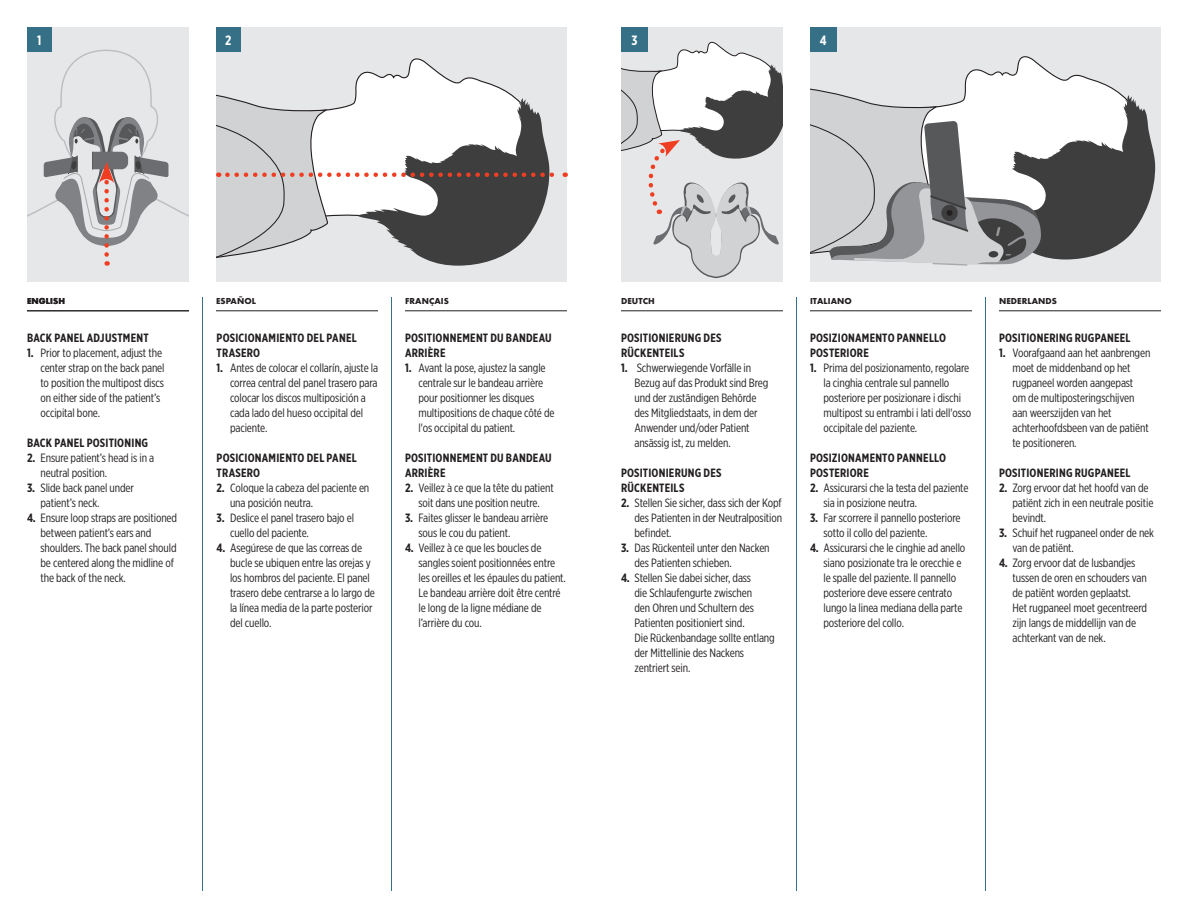
<style>
.page{position:relative;width:1188px;height:918px;background:#fff}
.page>*{position:absolute;margin:0;border:0;box-sizing:border-box;transform-origin:0 0}
.Table_Head{font:700 13.5px "Gotham X Narrow";color:#fff}
.t1{font:12px/15px "Gotham X Narrow";letter-spacing:-.01em;color:#231f20}
.Subhead{font:700 12px/15px "Gotham X Narrow";letter-spacing:.02em;color:#231f20}
.Language_Header{font:700 9px "Futura PT";letter-spacing:.01em;color:#231f20}
.s1{font-weight:700}
</style>
<div class="page">
<div style="left:216px;top:27px;width:351px;height:255px;background:#e6e7e9"></div>
<div style="left:621px;top:27px;width:162px;height:255px;background:#e6e7e9"></div>
<div style="left:810px;top:27px;width:351px;height:255px;background:#e6e7e9"></div>
<svg style="left:1017px;top:56px;width:27px;height:12px"></svg>
<svg style="left:810px;top:68px;width:346px;height:198px"></svg>
<div style="left:27px;top:27px;width:162px;height:255px;background:#e6e7e9"></div>
<hr style="left:202px;top:297px;width:1px;height:594px;background:#367086">
<hr style="left:27px;top:311px;width:162px;height:1px;background:#231f20">
<div style="left:621px;top:27px;width:27px;height:25px;background:#367086"></div>
<div style="left:810px;top:27px;width:27px;height:25px;background:#367086"></div>
<svg style="left:621px;top:41px;width:162px;height:237px"></svg>
<svg style="left:216px;top:70px;width:350px;height:196px"></svg>
<div style="left:27px;top:27px;width:25px;height:25px;background:#367086"></div>
<div style="left:216px;top:27px;width:25px;height:25px;background:#367086"></div>
<svg style="left:27px;top:49px;width:162px;height:217px"></svg>
<hr style="left:391px;top:297px;width:1px;height:594px;background:#367086">
<hr style="left:796px;top:297px;width:1px;height:594px;background:#367086">
<hr style="left:985px;top:297px;width:1px;height:594px;background:#367086">
<hr style="left:216px;top:311px;width:162px;height:1px;background:#231f20">
<hr style="left:405px;top:311px;width:162px;height:1px;background:#231f20">
<hr style="left:621px;top:311px;width:162px;height:1px;background:#231f20">
<hr style="left:810px;top:311px;width:162px;height:1px;background:#231f20">
<hr style="left:999px;top:311px;width:162px;height:1px;background:#231f20">
<p class="Table_Head" style="left:37px;top:32px;width:6px">1</p>
<p class="Table_Head" style="left:225px;top:32px;width:8px">2</p>
<p class="Table_Head" style="left:631px;top:32px;width:8px">3</p>
<p class="Table_Head" style="left:820px;top:32px;width:8px">4</p>
<p class="Language_Header" style="left:27px;top:295px;width:39px">ENGLISH</p>
<p class="Subhead" style="left:27px;top:330px;width:123px">BACK PANEL ADJUSTMENT</p>
<p class="t1" style="left:40px;top:345px;width:126px;text-indent:-14px"><span class="s1">1.</span> Prior to placement, adjust the center strap on the back panel to position the multipost discs on either side of the patient’s occipital bone.</p>
<p class="Subhead" style="left:27px;top:435px;width:123px">BACK PANEL POSITIONING</p>
<p class="t1" style="left:40px;top:450px;width:115px;text-indent:-14px"><span class="s1">2.</span> Ensure patient’s head is in a neutral position.</p>
<p class="t1" style="left:40px;top:480px;width:95px;text-indent:-14px"><span class="s1">3.</span> Slide back panel under patient’s neck.</p>
<p class="t1" style="left:40px;top:510px;width:138px;text-indent:-14px"><span class="s1">4.</span> Ensure loop straps are positioned between patient’s ears and shoulders. The back panel should be centered along the midline of the back of the neck.</p>
<p class="Language_Header" style="left:216px;top:295px;width:42px">ESPAÑOL</p>
<p class="Language_Header" style="left:405px;top:295px;width:45px">FRANÇAIS</p>
<p class="Language_Header" style="left:621px;top:295px;width:35px">DEUTCH</p>
<p class="Language_Header" style="left:810px;top:295px;width:43px">ITALIANO</p>
<p class="Language_Header" style="left:999px;top:295px;width:60px">NEDERLANDS</p>
<p class="Subhead" style="left:405px;top:330px;width:148px">POSITIONNEMENT DU BANDEAU<br>ARRIÈRE</p>
<p class="t1" style="left:418px;top:360px;width:138px;text-indent:-14px"><span class="s1">1.</span> Avant la pose, ajustez la sangle centrale sur le bandeau arrière pour positionner les disques multipositions de chaque côté de l'os occipital du patient.</p>
<p class="Subhead" style="left:405px;top:450px;width:148px">POSITIONNEMENT DU BANDEAU<br>ARRIÈRE</p>
<p class="t1" style="left:405px;top:480px;width:150px;text-align:center"><span class="s1">2.</span> Veillez à ce que la tête du patient soit dans une position neutre.</p>
<p class="t1" style="left:418px;top:510px;width:131px;text-indent:-14px"><span class="s1">3.</span> Faites glisser le bandeau arrière sous le cou du patient.</p>
<p class="t1" style="left:418px;top:540px;width:149px;text-indent:-14px"><span class="s1">4.</span> Veillez à ce que les boucles de sangles soient positionnées entre les oreilles et les épaules du patient.<br>Le bandeau arrière doit être centré le long de la ligne médiane de l’arrière du cou.</p>
<p class="Subhead" style="left:217px;top:330px;width:142px">POSICIONAMIENTO DEL PANEL<br>TRASERO</p>
<p class="t1" style="left:230px;top:360px;width:150px;text-indent:-14px"><span class="s1">1.</span> Antes de colocar el collarín, ajuste la correa central del panel trasero para colocar los discos multiposición a cada lado del hueso occipital del paciente.</p>
<p class="Subhead" style="left:217px;top:450px;width:142px">POSICIONAMIENTO DEL PANEL<br>TRASERO</p>
<p class="t1" style="left:230px;top:480px;width:141px;text-indent:-14px"><span class="s1">2.</span> Coloque la cabeza del paciente en una posición neutra.</p>
<p class="t1" style="left:230px;top:510px;width:126px;text-indent:-14px"><span class="s1">3.</span> Deslice el panel trasero bajo el cuello del paciente.</p>
<p class="t1" style="left:230px;top:540px;width:146px;text-indent:-14px"><span class="s1">4.</span> Asegúrese de que las correas de bucle se ubiquen entre las orejas y los hombros del paciente. El panel trasero debe centrarse a lo largo de la línea media de la parte posterior del cuello.</p>
<p class="Subhead" style="left:621px;top:330px;width:102px">POSITIONIERUNG DES<br>RÜCKENTEILS</p>
<p class="t1" style="left:634px;top:360px;width:135px;text-indent:-14px"><span class="s1">1.</span> Schwerwiegende Vorfälle in<br>Bezug auf das Produkt sind Breg und der zuständigen Behörde des Mitgliedstaats, in dem der<br>Anwender und/oder Patient ansässig ist, zu melden.</p>
<p class="Subhead" style="left:621px;top:465px;width:102px">POSITIONIERUNG DES<br>RÜCKENTEILS</p>
<p class="t1" style="left:634px;top:495px;width:149px;text-align:justify;text-indent:-14px"><span class="s1">2.</span> Stellen Sie sicher, dass sich der Kopf des Patienten in der Neutralposition befindet.</p>
<p class="t1" style="left:634px;top:540px;width:137px;text-indent:-14px"><span class="s1">3.</span> Das Rückenteil unter den Nacken des Patienten schieben.</p>
<p class="t1" style="left:634px;top:570px;width:142px;text-indent:-14px"><span class="s1">4.</span> Stellen Sie dabei sicher, dass<br>die Schlaufengurte zwischen<br>den Ohren und Schultern des<br>Patienten positioniert sind.<br>Die Rückenbandage sollte entlang der Mittellinie des Nackens zentriert sein.</p>
<p class="Subhead" style="left:810px;top:330px;width:138px">POSIZIONAMENTO PANNELLO<br>POSTERIORE</p>
<p class="t1" style="left:824px;top:360px;width:149px;text-indent:-14px"><span class="s1">1.</span> Prima del posizionamento, regolare la cinghia centrale sul pannello posteriore per posizionare i dischi multipost su entrambi i lati dell'osso occipitale del paziente.</p>
<p class="Subhead" style="left:810px;top:450px;width:138px">POSIZIONAMENTO PANNELLO<br>POSTERIORE</p>
<p class="t1" style="left:824px;top:480px;width:146px;text-indent:-14px"><span class="s1">2.</span> Assicurarsi che la testa del paziente sia in posizione neutra.</p>
<p class="t1" style="left:824px;top:510px;width:139px;text-indent:-14px"><span class="s1">3.</span> Far scorrere il pannello posteriore sotto il collo del paziente.</p>
<p class="t1" style="left:824px;top:540px;width:143px;text-indent:-14px"><span class="s1">4.</span> Assicurarsi che le cinghie ad anello siano posizionate tra le orecchie e le spalle del paziente. Il pannello posteriore deve essere centrato lungo la linea mediana della parte posteriore del collo.</p>
<p class="Subhead" style="left:999px;top:330px;width:133px">POSITIONERING RUGPANEEL</p>
<p class="t1" style="left:1013px;top:345px;width:139px;text-indent:-14px"><span class="s1">1.</span> Voorafgaand aan het aanbrengen moet de middenband op het rugpaneel worden aangepast<br>om de multiposteringschijven aan weerszijden van het achterhoofdsbeen van de patiënt te positioneren.</p>
<p class="Subhead" style="left:999px;top:465px;width:133px">POSITIONERING RUGPANEEL</p>
<p class="t1" style="left:1013px;top:480px;width:142px;text-indent:-14px"><span class="s1">2.</span> Zorg ervoor dat het hoofd van de patiënt zich in een neutrale positie bevindt.</p>
<p class="t1" style="left:1013px;top:525px;width:143px;text-indent:-14px"><span class="s1">3.</span> Schuif het rugpaneel onder de nek van de patiënt.</p>
<p class="t1" style="left:1013px;top:555px;width:136px;text-indent:-14px"><span class="s1">4.</span> Zorg ervoor dat de lusbandjes tussen de oren en schouders van de patiënt worden geplaatst.<br>Het rugpaneel moet gecentreerd zijn langs de middellijn van de achterkant van de nek.</p>
</div>
